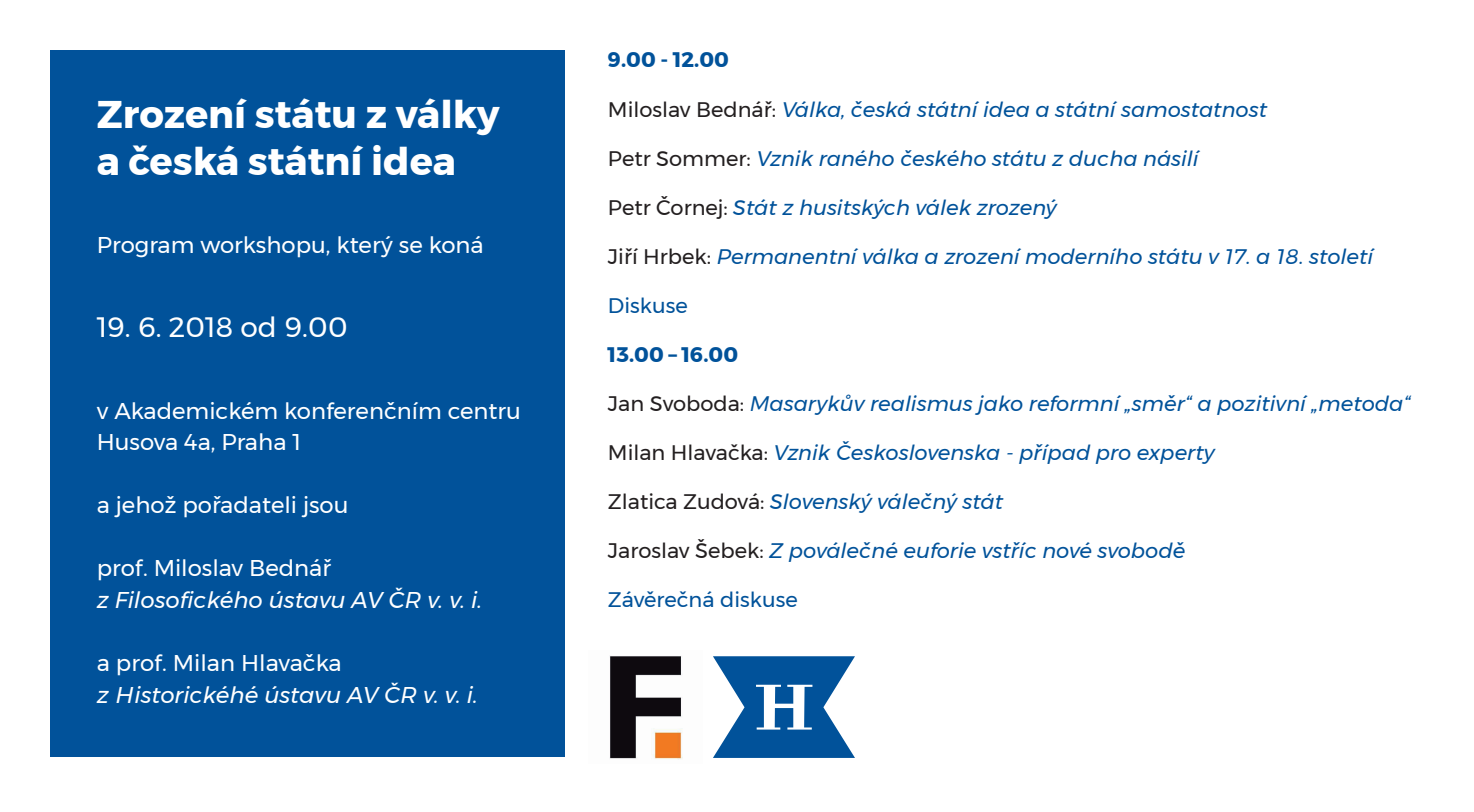
<style>
.page{position:relative;width:1474px;height:812px;background:#fff}
.page>*{position:absolute;margin:0;border:0;box-sizing:border-box;transform-origin:0 0}
.t1{font:700 38.5px/47.2px "Montserrat";color:#fff}
.t2{font:28px "Montserrat";color:#fff}
.t3{font:22.75px/31.5px "Montserrat";color:#fff}
.t4{font:italic 22.75px "Montserrat";color:#fff}
.t5{font:italic 21px "Montserrat";color:#01529a}
.t6{font:21px "Montserrat";color:#01529a}
.t7{font:700 21px "Montserrat";color:#01529a}
.s1{font-style:normal;color:#231f20}
</style>
<div class="page">
<div style="left:50px;top:50px;width:515px;height:706px;background:#01529a"></div>
<img style="left:610px;top:656px;width:73px;height:104px">
<svg style="left:713px;top:656px;width:142px;height:102px"></svg>
<h1 class="t1" style="left:97px;top:91px;width:404px">Zrození státu z války a česká státní idea</h1>
<p class="t3" style="left:97px;top:229px;width:388px">Program workshopu, který se koná</p>
<h2 class="t2" style="left:97px;top:305px;width:252px">19. 6. 2018 od 9.00</h2>
<p class="t3" style="left:97px;top:395px;width:425px">v Akademickém konferenčním centru<br>Husova 4a, Praha 1</p>
<p class="t3" style="left:97px;top:489px;width:253px">a jehož pořadateli jsou</p>
<p class="t3" style="left:97px;top:552px;width:236px">prof. Miloslav Bednář</p>
<p class="t4" style="left:97px;top:582px;width:387px">z Filosofického ústavu AV ČR v. v. i.</p>
<p class="t3" style="left:97px;top:647px;width:246px">a prof. Milan Hlavačka</p>
<p class="t4" style="left:97px;top:677px;width:382px">z Historickéhé ústavu AV ČR v. v. i.</p>
<p class="t7" style="left:608px;top:43px;width:122px">9.00 - 12.00</p>
<p class="t5" style="left:608px;top:93px;width:660px"><span class="s1">Miloslav Bednář:</span> Válka, česká státní idea a státní samostatnost</p>
<p class="t5" style="left:608px;top:142px;width:592px"><span class="s1">Petr Sommer:</span> Vznik raného českého státu z ducha násilí</p>
<p class="t5" style="left:608px;top:191px;width:450px"><span class="s1">Petr Čornej:</span> Stát z husitských válek zrozený</p>
<p class="t5" style="left:608px;top:240px;width:767px"><span class="s1">Jiří Hrbek:</span> Permanentní válka a zrození moderního státu v 17. a 18. století</p>
<p class="t6" style="left:608px;top:289px;width:81px">Diskuse</p>
<p class="t7" style="left:608px;top:337px;width:132px">13.00 – 16.00</p>
<p class="t5" style="left:608px;top:387px;width:804px"><span class="s1">Jan Svoboda:</span> Masarykův realismus jako reformní „směr“ a pozitivní „metoda“</p>
<p class="t5" style="left:608px;top:436px;width:608px"><span class="s1">Milan Hlavačka:</span> Vznik Československa - případ pro experty</p>
<p class="t5" style="left:608px;top:485px;width:397px"><span class="s1">Zlatica Zudová:</span> Slovenský válečný stát</p>
<p class="t5" style="left:608px;top:534px;width:579px"><span class="s1">Jaroslav Šebek:</span> Z poválečné euforie vstříc nové svobodě</p>
<p class="t6" style="left:608px;top:583px;width:191px">Závěrečná diskuse</p>
</div>
